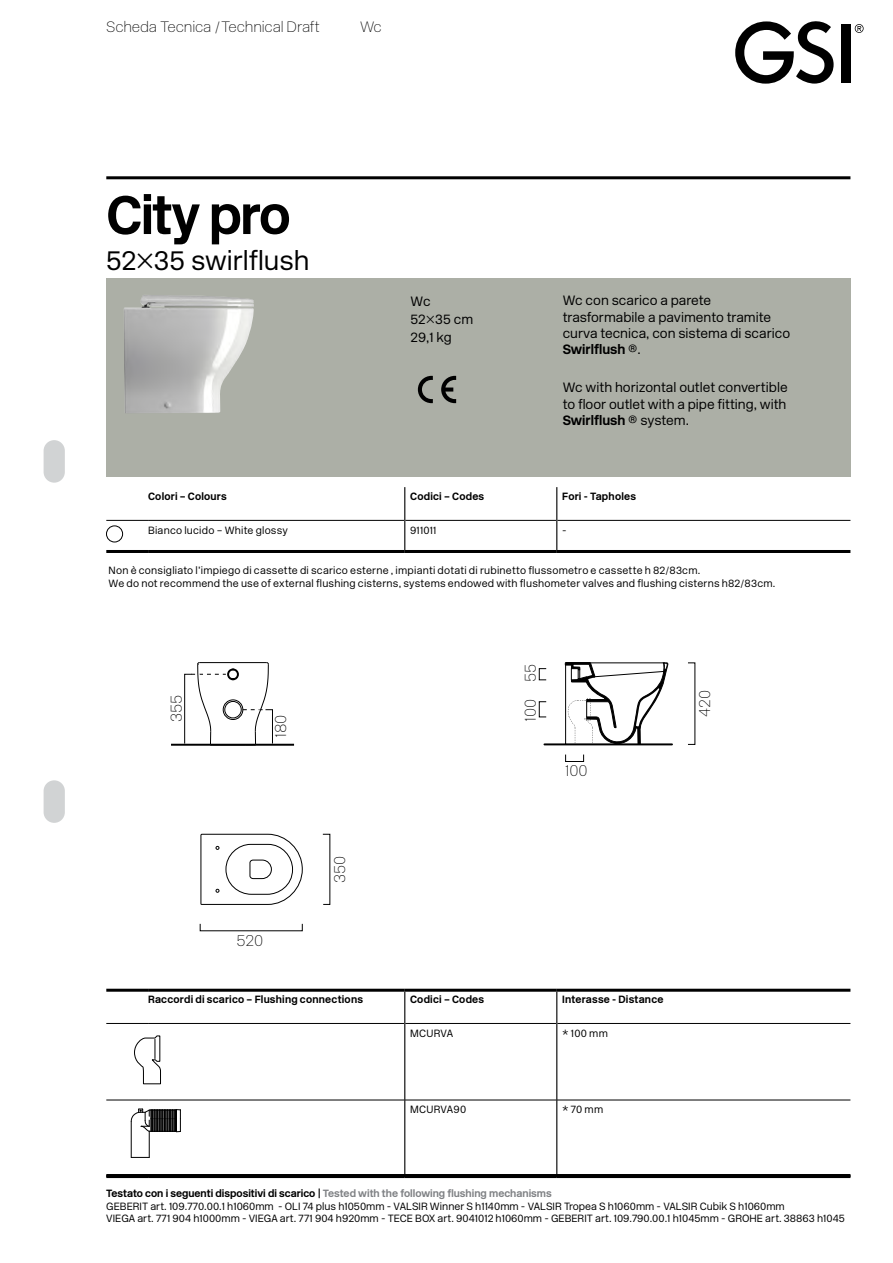
<style>
.page{position:relative;width:893px;height:1263px;background:#fff}
.page>*{position:absolute;margin:0;border:0;box-sizing:border-box;transform-origin:0 0}
.t1{font:700 54px "New Rail Alphabet";letter-spacing:-.03em;color:#000}
.t2{font:300 27px "New Rail Alphabet";letter-spacing:-.005em;color:#000}
.t3{font:15.9px "New Rail Alphabet Off White";color:#000}
.t4{font:15.75px "New Rail Alphabet Off White";color:#000}
.t5{font:15px "New Rail Alphabet Off White";letter-spacing:-.015em;color:#000}
.t6{font:300 13.5px/16.2px "New Rail Alphabet";color:#000}
.t7{font:300 10.5px/12.6px "New Rail Alphabet";letter-spacing:.01em;color:#000}
.t8{font:700 10.5px "New Rail Alphabet";letter-spacing:.02em;color:#000}
.s1{font-weight:700}
.s2{font-weight:700;color:#808285}
</style>
<div class="page">
<div style="left:44px;top:440px;width:21px;height:43px;background:#d1d3d4;border-radius:11px"></div>
<div style="left:44px;top:780px;width:21px;height:43px;background:#d1d3d4;border-radius:11px"></div>
<svg style="left:735px;top:21px;width:99px;height:63px"></svg>
<div style="left:841px;top:24px;width:9px;height:58px;background:#000"></div>
<svg style="left:855px;top:24px;width:9px;height:9px"></svg>
<div style="left:106px;top:278px;width:744px;height:198px;background:#acafa6"></div>
<hr style="left:106px;top:176px;width:744px;height:3px;background:#000">
<hr style="left:106px;top:520px;width:42px;height:1px;background:#000">
<hr style="left:148px;top:520px;width:256px;height:1px;background:#000">
<hr style="left:405px;top:520px;width:151px;height:1px;background:#000">
<hr style="left:557px;top:520px;width:293px;height:1px;background:#000">
<hr style="left:106px;top:550px;width:42px;height:3px;background:#000">
<hr style="left:148px;top:550px;width:257px;height:3px;background:#000">
<hr style="left:557px;top:550px;width:293px;height:3px;background:#000">
<hr style="left:404px;top:487px;width:1px;height:33px;background:#000">
<hr style="left:556px;top:487px;width:1px;height:33px;background:#000">
<hr style="left:404px;top:520px;width:1px;height:30px;background:#000">
<hr style="left:556px;top:520px;width:1px;height:30px;background:#000">
<hr style="left:405px;top:550px;width:152px;height:3px;background:#000">
<div style="left:106px;top:526px;width:17px;height:16px;border:1px solid #000;border-radius:50%"></div>
<svg style="left:418px;top:376px;width:15px;height:27px"></svg>
<svg style="left:441px;top:376px;width:15px;height:27px"></svg>
<hr style="left:171px;top:744px;width:123px;height:2px;background:#000">
<svg style="left:171px;top:662px;width:102px;height:84px"></svg>
<hr style="left:106px;top:1023px;width:42px;height:1px;background:#000">
<hr style="left:148px;top:1023px;width:256px;height:1px;background:#000">
<hr style="left:405px;top:1023px;width:151px;height:1px;background:#000">
<hr style="left:557px;top:1023px;width:293px;height:1px;background:#000">
<hr style="left:106px;top:1175px;width:42px;height:3px;background:#000">
<hr style="left:148px;top:1175px;width:257px;height:3px;background:#000">
<hr style="left:557px;top:1175px;width:293px;height:3px;background:#000">
<hr style="left:404px;top:992px;width:1px;height:31px;background:#000">
<hr style="left:556px;top:992px;width:1px;height:31px;background:#000">
<hr style="left:404px;top:1023px;width:1px;height:77px;background:#000">
<hr style="left:556px;top:1023px;width:1px;height:77px;background:#000">
<hr style="left:404px;top:1100px;width:1px;height:75px;background:#000">
<hr style="left:556px;top:1100px;width:1px;height:75px;background:#000">
<hr style="left:405px;top:1175px;width:152px;height:3px;background:#000">
<hr style="left:106px;top:1100px;width:42px;height:1px;background:#000">
<hr style="left:148px;top:1100px;width:257px;height:1px;background:#000">
<hr style="left:405px;top:1100px;width:152px;height:1px;background:#000">
<hr style="left:557px;top:1100px;width:293px;height:1px;background:#000">
<hr style="left:106px;top:989px;width:42px;height:3px;background:#000">
<hr style="left:148px;top:989px;width:257px;height:3px;background:#000">
<hr style="left:405px;top:989px;width:152px;height:3px;background:#000">
<hr style="left:557px;top:989px;width:293px;height:3px;background:#000">
<svg style="left:134px;top:1035px;width:27px;height:49px"></svg>
<svg style="left:131px;top:1108px;width:50px;height:50px"></svg>
<img style="left:124px;top:295px;width:130px;height:118px">
<svg style="left:200px;top:833px;width:130px;height:98px"></svg>
<div style="left:565px;top:754px;width:19px;height:8px;border:1px solid #000"></div>
<svg style="left:539px;top:668px;width:8px;height:49px"></svg>
<hr style="left:544px;top:743px;width:128px;height:2px;background:#000">
<svg style="left:565px;top:662px;width:104px;height:82px"></svg>
<hr style="left:106px;top:1174px;width:744px;height:3px;background:#000">
<h3 class="t5" style="left:106px;top:18px;width:215px">Scheda Tecnica /Technical Draft</h3>
<h3 class="t5" style="left:360px;top:18px;width:23px">Wc</h3>
<h1 class="t1" style="left:106px;top:179px;width:186px">City pro</h1>
<h2 class="t2" style="left:106px;top:243px;width:205px">52×35 swirlflush</h2>
<p class="t6" style="left:411px;top:292px;width:64px;line-height:18px">Wc<br>52×35 cm<br>29,1 kg</p>
<p class="t6" style="left:563px;top:292px;width:229px">Wc con scarico a parete trasformabile a pavimento tramite curva tecnica, con sistema di scarico<br><span class="s1">Swirlflush ®</span>.</p>
<p class="t6" style="left:563px;top:379px;width:226px;text-align:justify">Wc with horizontal outlet convertible to floor outlet with a pipe fitting, with <span class="s1">Swirlflush ®</span> system.</p>
<p class="t8" style="left:148px;top:490px;width:80px">Colori – Colours</p>
<p class="t8" style="left:410px;top:490px;width:76px">Codici – Codes</p>
<p class="t8" style="left:562px;top:490px;width:75px">Fori - Tapholes</p>
<p class="t7" style="left:148px;top:523px;width:141px">Bianco lucido – White glossy</p>
<p class="t7" style="left:410px;top:523px;width:28px">911011</p>
<p class="t7" style="left:562px;top:523px;width:6px">-</p>
<p class="t7" style="left:109px;top:563px;width:668px;line-height:13.5px">Non è consigliato l’impiego di cassette di scarico esterne , impianti dotati di rubinetto flussometro e cassette h 82/83cm.<br>We do not recommend the use of external flushing cisterns, systems endowed with flushometer valves and flushing cisterns h82/83cm.</p>
<h3 class="t3" style="left:166px;top:722px;width:29px;rotate:-90deg">355</h3>
<h3 class="t3" style="left:271px;top:738px;width:25px;rotate:-90deg">180</h3>
<h3 class="t4" style="left:237px;top:930px;width:28px">520</h3>
<h3 class="t4" style="left:330px;top:883px;width:29px;rotate:-90deg">350</h3>
<h3 class="t4" style="left:520px;top:682px;width:20px;rotate:-90deg">55</h3>
<h3 class="t4" style="left:520px;top:722px;width:25px;rotate:-90deg">001</h3>
<h3 class="t4" style="left:565px;top:761px;width:25px">100</h3>
<h3 class="t3" style="left:165px;top:1006px;width:25px;rotate:-90deg">150</h3>
<p class="t8" style="left:148px;top:993px;width:216px">Raccordi di scarico – Flushing connections</p>
<p class="t8" style="left:410px;top:993px;width:76px">Codici – Codes</p>
<p class="t8" style="left:562px;top:993px;width:103px">Interasse - Distance</p>
<p class="t7" style="left:410px;top:1026px;width:45px">MCURVA</p>
<p class="t7" style="left:562px;top:1026px;width:47px">* 100 mm</p>
<p class="t7" style="left:410px;top:1103px;width:58px">MCURVA90</p>
<p class="t7" style="left:562px;top:1103px;width:43px">* 70 mm</p>
<h3 class="t4" style="left:695px;top:717px;width:28px;rotate:-90deg">420</h3>
<p class="t7" style="left:106px;top:1187px;width:740px"><span class="s1">Testato con i seguenti dispositivi di scarico |</span> <span class="s2">Tested with the following flushing mechanisms<br></span>GEBERIT art. 109.770.00.1 h1060mm - OLI 74 plus h1050mm - VALSIR Winner S h1140mm - VALSIR Tropea S h1060mm - VALSIR Cubik S h1060mm<br>VIEGA art. 771 904 h1000mm - VIEGA art. 771 904 h920mm - TECE BOX art. 9041012 h1060mm - GEBERIT art. 109.790.00.1 h1045mm - GROHE art. 38863 h1045</p>
</div>
